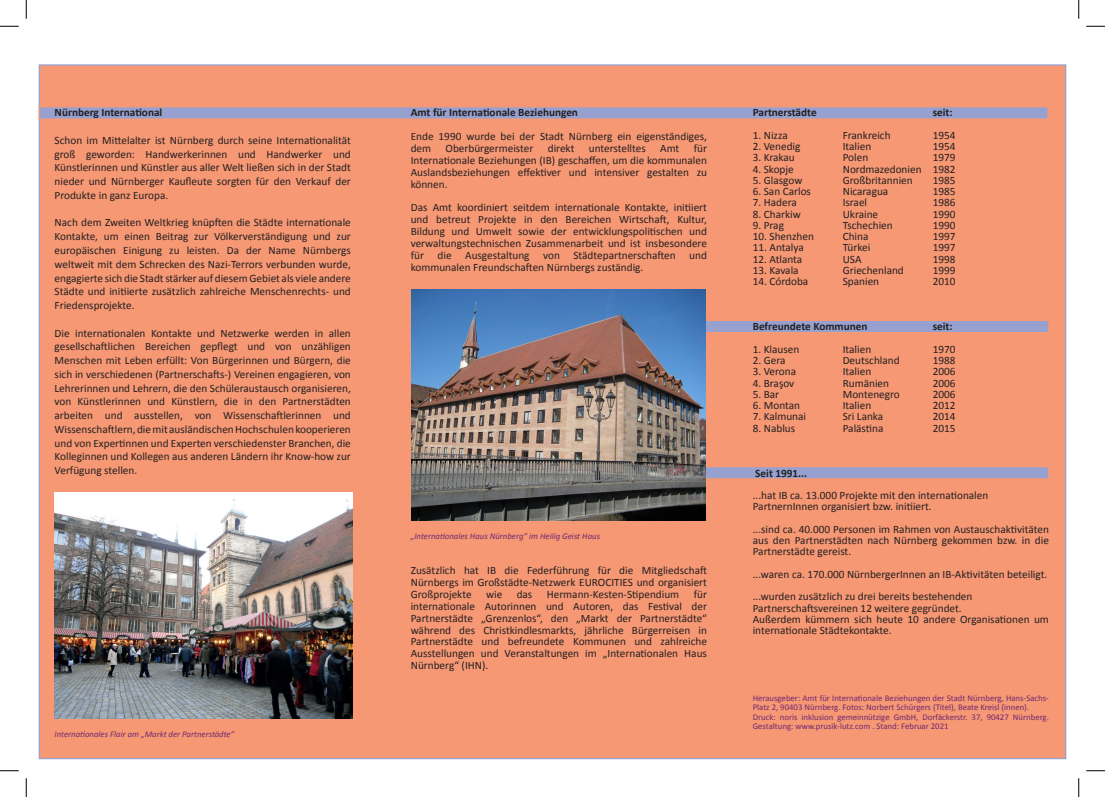
<style>
.page{position:relative;width:1105px;height:797px;background:#fff}
.page>*{position:absolute;margin:0;border:0;box-sizing:border-box;transform-origin:0 0}
.t1{font:11.25px/13.8px "Calibri";color:#231f20;text-align:justify}
.t2{font:700 11.25px "Calibri";color:#231f20}
.t3{font:8.75px/9.4px "Calibri";color:#722871}
.t4{font:italic 8.75px "Calibri";color:#722871}
</style>
<div class="page">
<div style="left:39px;top:64px;width:1027px;height:695px;background:#f69874;border:1px solid #96a1d0"></div>
<div style="left:39px;top:106px;width:1009px;height:14px;background:#96a1d0;border:1px solid #f69874"></div>
<div style="left:700px;top:466px;width:349px;height:13px;background:#96a1d0;border:1px solid #f69874"></div>
<div style="left:700px;top:320px;width:349px;height:13px;background:#96a1d0;border:1px solid #f69874"></div>
<img style="left:55px;top:492px;width:297px;height:226px">
<img style="left:411px;top:289px;width:294px;height:231px">
<svg style="left:0;top:25px;width:19px;height:2px"></svg>
<svg style="left:1086px;top:25px;width:19px;height:2px"></svg>
<svg style="left:0;top:770px;width:19px;height:1px"></svg>
<svg style="left:1086px;top:770px;width:19px;height:1px"></svg>
<svg style="left:25px;top:0;width:2px;height:19px"></svg>
<svg style="left:25px;top:778px;width:2px;height:19px"></svg>
<svg style="left:1078px;top:0;width:1px;height:19px"></svg>
<svg style="left:1078px;top:778px;width:1px;height:19px"></svg>
<p class="t2" style="left:55px;top:105px;width:109px">Nürnberg International</p>
<p class="t1" style="left:55px;top:133px;width:298px">Schon im Mittelalter ist Nürnberg durch seine Internationalität groß geworden: Handwerkerinnen und Handwerker und Künstlerinnen und Künstler aus aller Welt ließen sich in der Stadt nieder und Nürnberger Kaufleute sorgten für den Verkauf der Produkte in ganz Europa.</p>
<p class="t1" style="left:55px;top:216px;width:298px">Nach dem Zweiten Weltkrieg knüpften die Städte internationale Kontakte, um einen Beitrag zur Völkerverständigung und zur europäischen Einigung zu leisten. Da der Name Nürnbergs weltweit mit dem Schrecken des Nazi-Terrors verbunden wurde, engagierte sich die Stadt stärker auf diesem Gebiet als viele andere Städte und initiierte zusätzlich zahlreiche Menschenrechts- und Friedensprojekte.</p>
<p class="t1" style="left:55px;top:326px;width:298px">Die internationalen Kontakte und Netzwerke werden in allen gesellschaftlichen Bereichen gepflegt und von unzähligen Menschen mit Leben erfüllt: Von Bürgerinnen und Bürgern, die sich in verschiedenen (Partnerschafts-) Vereinen engagieren, von Lehrerinnen und Lehrern, die den Schüleraustausch organisieren, von Künstlerinnen und Künstlern, die in den Partnerstädten arbeiten und ausstellen, von Wissenschaftlerinnen und Wissenschaftlern, die mit ausländischen Hochschulen kooperieren und von Expertinnen und Experten verschiedenster Branchen, die Kolleginnen und Kollegen aus anderen Ländern ihr Know-how zur Verfügung stellen.</p>
<p class="t4" style="left:55px;top:727px;width:181px">Internationales Flair am „Markt der Partnerstädte“</p>
<p class="t2" style="left:411px;top:105px;width:169px">Amt für Internationale Beziehungen</p>
<p class="t1" style="left:411px;top:130px;width:298px;line-height:11.9px">Ende 1990 wurde bei der Stadt Nürnberg ein eigenständiges, dem</p>
<p class="t1" style="left:411px;top:142px;width:298px;line-height:11.9px;text-indent:283px">für Internationale Beziehungen (IB) geschaffen, um die kommunalen Auslandsbeziehungen effektiver und intensiver gestalten zu können.</p>
<p class="t1" style="left:411px;top:202px;width:298px;line-height:11.9px">Das Amt koordiniert seitdem internationale Kontakte, initiiert und betreut Projekte in den Bereichen Wirtschaft, Kultur, Bildung und Umwelt sowie der entwicklungspolitischen und verwaltungstechnischen Zusammenarbeit und ist insbesondere für die Ausgestaltung von Städtepartnerschaften und kommunalen Freundschaften Nürnbergs zuständig.</p>
<p class="t1" style="left:446px;top:141px;width:89px">Oberbürgermeister</p>
<p class="t1" style="left:548px;top:141px;width:28px">direkt</p>
<p class="t1" style="left:589px;top:141px;width:59px">unterstelltes</p>
<p class="t1" style="left:660px;top:141px;width:21px">Amt</p>
<p class="t4" style="left:411px;top:529px;width:191px">„Internationales Haus Nürnberg“ im Heilig Geist Haus</p>
<p class="t1" style="left:411px;top:564px;width:298px;line-height:11.9px">Zusätzlich hat IB die Federführung für die Mitgliedschaft Nürnbergs im Großstädte-Netzwerk EUROCITIES und organisiert Großprojekte</p>
<p class="t1" style="left:411px;top:588px;width:298px;line-height:11.9px;text-indent:283px">für internationale Autorinnen und Autoren, das Festival der Partnerstädte „Grenzenlos“, den „Markt der Partnerstädte“ während des Christkindlesmarkts, jährliche Bürgerreisen in Partnerstädte und befreundete Kommunen und zahlreiche Ausstellungen und Veranstaltungen im „Internationalen Haus Nürnberg“ (IHN).</p>
<p class="t1" style="left:486px;top:587px;width:18px">wie</p>
<p class="t1" style="left:517px;top:587px;width:17px">das</p>
<p class="t1" style="left:547px;top:587px;width:134px">Hermann-Kesten-Stipendium</p>
<p class="t2" style="left:753px;top:105px;width:65px">Partnerstädte</p>
<p class="t2" style="left:933px;top:105px;width:21px">seit:</p>
<p class="t1" style="left:753px;top:128px;width:37px">1. Nizza</p>
<p class="t1" style="left:843px;top:128px;width:49px">Frankreich</p>
<p class="t1" style="left:933px;top:128px;width:24px">1954</p>
<p class="t1" style="left:753px;top:140px;width:49px">2. Venedig</p>
<p class="t1" style="left:843px;top:140px;width:30px">Italien</p>
<p class="t1" style="left:933px;top:140px;width:24px">1954</p>
<p class="t1" style="left:753px;top:151px;width:44px">3. Krakau</p>
<p class="t1" style="left:843px;top:151px;width:27px">Polen</p>
<p class="t1" style="left:933px;top:151px;width:24px">1979</p>
<p class="t1" style="left:753px;top:162px;width:43px">4. Skopje</p>
<p class="t1" style="left:843px;top:162px;width:114px">Nordmazedonien 1982</p>
<p class="t1" style="left:753px;top:173px;width:51px">5. Glasgow</p>
<p class="t1" style="left:843px;top:173px;width:72px">Großbritannien</p>
<p class="t1" style="left:933px;top:173px;width:24px">1985</p>
<p class="t1" style="left:753px;top:185px;width:60px">6. San Carlos</p>
<p class="t1" style="left:843px;top:185px;width:47px">Nicaragua</p>
<p class="t1" style="left:933px;top:185px;width:24px">1985</p>
<p class="t1" style="left:753px;top:196px;width:46px">7. Hadera</p>
<p class="t1" style="left:843px;top:196px;width:26px">Israel</p>
<p class="t1" style="left:933px;top:196px;width:24px">1986</p>
<p class="t1" style="left:753px;top:207px;width:50px">8. Charkiw</p>
<p class="t1" style="left:843px;top:207px;width:37px">Ukraine</p>
<p class="t1" style="left:933px;top:207px;width:24px">1990</p>
<p class="t1" style="left:753px;top:218px;width:33px">9. Prag</p>
<p class="t1" style="left:843px;top:218px;width:52px">Tschechien</p>
<p class="t1" style="left:933px;top:218px;width:24px">1990</p>
<p class="t1" style="left:753px;top:230px;width:63px">10. Shenzhen</p>
<p class="t1" style="left:843px;top:230px;width:27px">China</p>
<p class="t1" style="left:933px;top:230px;width:24px">1997</p>
<p class="t1" style="left:753px;top:241px;width:53px">11. Antalya</p>
<p class="t1" style="left:843px;top:241px;width:29px">Türkei</p>
<p class="t1" style="left:933px;top:241px;width:24px">1997</p>
<p class="t1" style="left:753px;top:252px;width:51px">12. Atlanta</p>
<p class="t1" style="left:843px;top:252px;width:20px">USA</p>
<p class="t1" style="left:933px;top:252px;width:24px">1998</p>
<p class="t1" style="left:753px;top:263px;width:47px">13. Kavala</p>
<p class="t1" style="left:843px;top:263px;width:63px">Griechenland</p>
<p class="t1" style="left:933px;top:263px;width:24px">1999</p>
<p class="t1" style="left:753px;top:275px;width:57px">14. Córdoba</p>
<p class="t1" style="left:843px;top:275px;width:38px">Spanien</p>
<p class="t1" style="left:933px;top:275px;width:24px">2010</p>
<p class="t2" style="left:753px;top:319px;width:116px">Befreundete Kommunen</p>
<p class="t2" style="left:933px;top:319px;width:21px">seit:</p>
<p class="t1" style="left:753px;top:342px;width:48px">1. Klausen</p>
<p class="t1" style="left:843px;top:342px;width:30px">Italien</p>
<p class="t1" style="left:933px;top:342px;width:24px">1970</p>
<p class="t1" style="left:753px;top:353px;width:34px">2. Gera</p>
<p class="t1" style="left:843px;top:353px;width:59px">Deutschland</p>
<p class="t1" style="left:933px;top:353px;width:24px">1988</p>
<p class="t1" style="left:753px;top:365px;width:45px">3. Verona</p>
<p class="t1" style="left:843px;top:365px;width:30px">Italien</p>
<p class="t1" style="left:933px;top:365px;width:24px">2006</p>
<p class="t1" style="left:753px;top:376px;width:43px">4. Braşov</p>
<p class="t1" style="left:843px;top:376px;width:48px">Rumänien</p>
<p class="t1" style="left:933px;top:376px;width:24px">2006</p>
<p class="t1" style="left:753px;top:387px;width:28px">5. Bar</p>
<p class="t1" style="left:843px;top:387px;width:59px">Montenegro</p>
<p class="t1" style="left:933px;top:387px;width:24px">2006</p>
<p class="t1" style="left:753px;top:398px;width:49px">6. Montan</p>
<p class="t1" style="left:843px;top:398px;width:30px">Italien</p>
<p class="t1" style="left:933px;top:398px;width:24px">2012</p>
<p class="t1" style="left:753px;top:410px;width:55px">7. Kalmunai</p>
<p class="t1" style="left:843px;top:410px;width:42px">Sri Lanka</p>
<p class="t1" style="left:933px;top:410px;width:24px">2014</p>
<p class="t1" style="left:753px;top:421px;width:44px">8. Nablus</p>
<p class="t1" style="left:843px;top:421px;width:42px">Palästina</p>
<p class="t1" style="left:933px;top:421px;width:24px">2015</p>
<p class="t2" style="left:755px;top:465px;width:54px">Seit 1991...</p>
<p class="t1" style="left:753px;top:490px;width:237px;line-height:11.2px">...hat IB ca. 13.000 Projekte mit den internationalen<br>PartnernInnen organisiert bzw. initiiert.</p>
<p class="t1" style="left:753px;top:523px;width:298px;line-height:11.2px">...sind ca. 40.000 Personen im Rahmen von Austauschaktivitäten aus den Partnerstädten nach Nürnberg gekommen bzw. in die Partnerstädte gereist.</p>
<p class="t1" style="left:753px;top:567px;width:296px">...waren ca. 170.000 NürnbergerInnen an IB-Aktivitäten beteiligt.</p>
<p class="t1" style="left:753px;top:591px;width:221px;line-height:11.2px">...wurden zusätzlich zu drei bereits bestehenden<br>Partnerschaftsvereinen 12 weitere gegründet.</p>
<p class="t1" style="left:753px;top:613px;width:298px;line-height:11.2px">Außerdem kümmern sich heute 10 andere Organisationen um internationale Städtekontakte.</p>
<p class="t3" style="left:753px;top:693px;width:298px">Herausgeber: Amt für Internationale Beziehungen der Stadt Nürnberg, Hans-Sachs-<br>Platz 2, 90403 Nürnberg. Fotos: Norbert Schürgers (Titel), Beate Kreisl (innen).</p>
<p class="t3" style="left:753px;top:712px;width:298px">Druck: noris inklusion gemeinnützige GmbH, Dorfäckerstr. 37, 90427 Nürnberg.<br>Gestaltung: www.prusik-lutz.com . Stand: Februar 2021</p>
</div>
